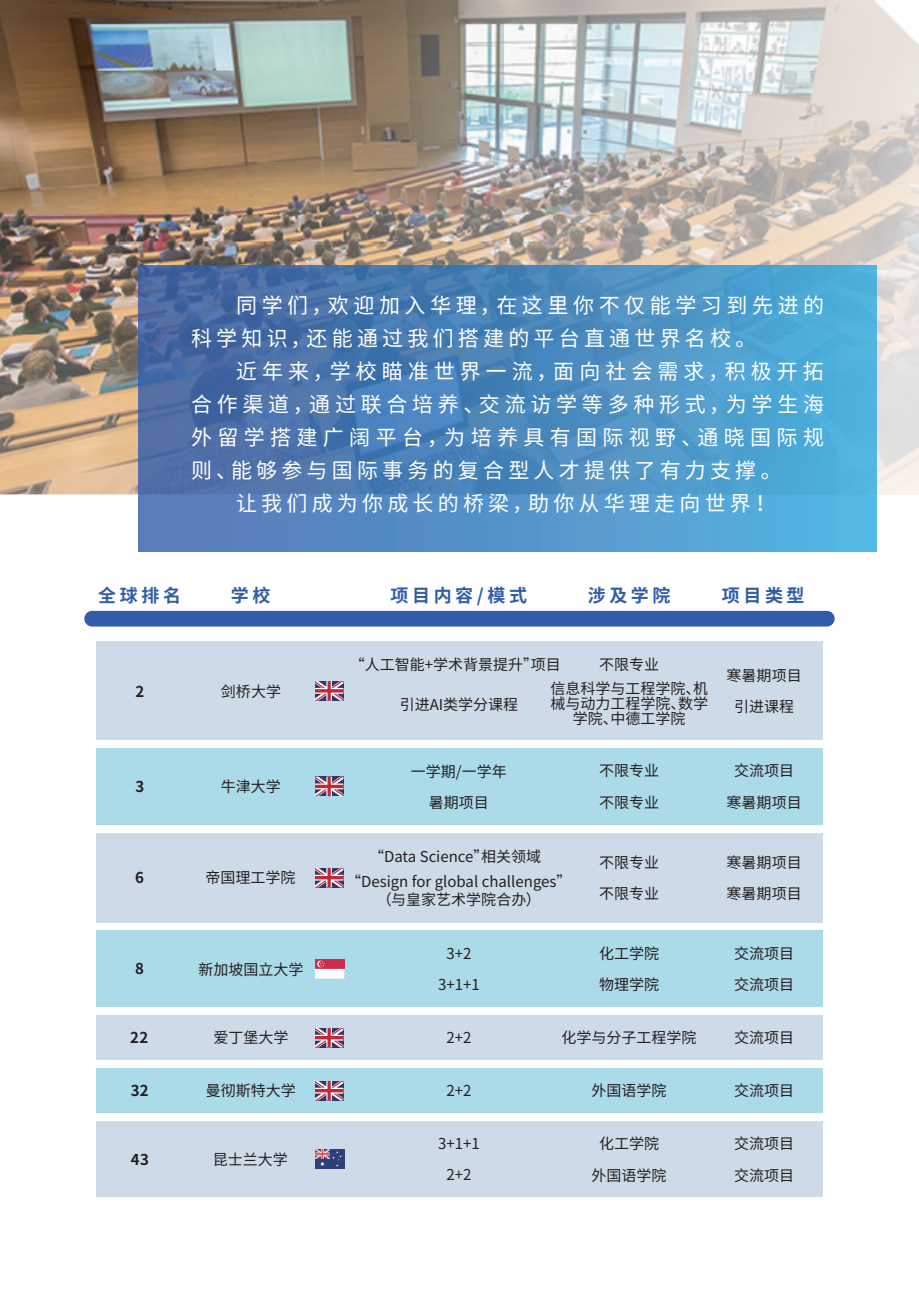
<style>
.page{position:relative;width:919px;height:1289px;background:#fff}
.page>*{position:absolute;margin:0;border:0;box-sizing:border-box;transform-origin:0 0}
.t1{font:21px/33px "Source Han Sans CN";letter-spacing:.215em;color:#fff}
.t2{font:21px "Source Han Sans CN";letter-spacing:.255em;color:#fff}
.t3{font:21px "Source Han Sans CN";letter-spacing:.24em;color:#fff}
.t4{font:700 18px "Source Han Sans CN";letter-spacing:.2em;color:#315caa}
.t5{font:15px/31.5px "Source Han Sans CN";color:#231f20;text-align:center}
.t6{font:700 15px "Source Han Sans CN";color:#231f20}
</style>
<div class="page">
<img style="left:0;top:0;width:918px;height:494px">
<div style="left:96px;top:641px;width:726px;height:99px;background:#cddbe8"></div>
<div style="left:96px;top:748px;width:726px;height:76px;background:#abdae8"></div>
<div style="left:96px;top:930px;width:726px;height:77px;background:#abdae8"></div>
<div style="left:96px;top:1121px;width:726px;height:75px;background:#cddbe8"></div>
<div style="left:96px;top:832px;width:726px;height:90px;background:#cddbe8"></div>
<div style="left:96px;top:1015px;width:726px;height:45px;background:#cddbe8"></div>
<div style="left:96px;top:1068px;width:726px;height:45px;background:#abdae8"></div>
<div style="left:84px;top:611px;width:750px;height:15px;background:#315caa;border-radius:8px"></div>
<svg style="left:138px;top:265px;width:738px;height:286px;background:#4d8abf"></svg>
<div style="left:315px;top:1148px;width:30px;height:20px;background:#2e3f7d"></div>
<svg style="left:315px;top:1148px;width:26px;height:18px"></svg>
<svg style="left:315px;top:681px;width:28px;height:19px"></svg>
<svg style="left:315px;top:776px;width:28px;height:20px"></svg>
<svg style="left:315px;top:867px;width:28px;height:20px"></svg>
<svg style="left:315px;top:1027px;width:28px;height:20px"></svg>
<svg style="left:315px;top:1080px;width:28px;height:20px"></svg>
<div style="left:315px;top:959px;width:29px;height:9px;background:#cd2d4d"></div>
<svg style="left:315px;top:960px;width:29px;height:18px"></svg>
<h1 class="t1" style="left:191px;top:289px;width:634px;text-indent:45px">同学们，欢迎加入华理，在这里你不仅能学习到先进的科学知识，还能通过我们搭建的平台直通世界名校。</h1>
<h1 class="t3" style="left:236px;top:359px;width:589px">近年来，学校瞄准世界一流，面向社会需求，积极开拓</h1>
<h1 class="t1" style="left:191px;top:388px;width:634px">合作渠道，通过联合培养、交流访学等多种形式，为学生海</h1>
<h1 class="t2" style="left:191px;top:425px;width:634px">外留学搭建广阔平台，为培养具有国际视野、通晓国际规</h1>
<h1 class="t1" style="left:191px;top:454px;width:592px">则、能够参与国际事务的复合型人才提供了有力支撑。</h1>
<h1 class="t1" style="left:236px;top:487px;width:541px">让我们成为你成长的桥梁，助你从华理走向世界！</h1>
<p class="t4" style="left:98px;top:585px;width:84px">全球排名</p>
<p class="t4" style="left:231px;top:585px;width:41px">学校</p>
<p class="t4" style="left:390px;top:585px;width:138px">项目内容/模式</p>
<p class="t4" style="left:721px;top:585px;width:84px">项目类型</p>
<p class="t4" style="left:587px;top:585px;width:84px">涉及学院</p>
<p class="t6" style="left:135px;top:682px;width:10px">2</p>
<p class="t6" style="left:135px;top:778px;width:10px">3</p>
<p class="t5" style="left:221px;top:675px;width:62px">剑桥大学</p>
<p class="t5" style="left:221px;top:771px;width:62px">牛津大学</p>
<p class="t5" style="left:550px;top:652px;width:159px;line-height:24px">不限专业<br>信息科学与工程学院、机</p>
<p class="t5" style="left:550px;top:696px;width:159px;line-height:15px">械与动力工程学院、数学学院、中德工学院</p>
<p class="t5" style="left:599px;top:755px;width:61px;text-align:left">不限专业不限专业</p>
<p class="t5" style="left:350px;top:648px;width:212px">“人工智能+学术背景提升”项目</p>
<p class="t5" style="left:400px;top:689px;width:120px">引进AI类学分课程</p>
<p class="t5" style="left:411px;top:755px;width:97px">一学期/一学年暑期项目</p>
<p class="t5" style="left:726px;top:660px;width:76px">寒暑期项目引进课程</p>
<p class="t5" style="left:726px;top:755px;width:76px">交流项目寒暑期项目</p>
<p class="t6" style="left:135px;top:869px;width:10px">6</p>
<p class="t5" style="left:205px;top:862px;width:91px">帝国理工学院</p>
<p class="t5" style="left:346px;top:843px;width:227px;line-height:25.5px">“Data Science”相关领域“Design for global challenges”</p>
<p class="t5" style="left:377px;top:884px;width:165px">（与皇家艺术学院合办）</p>
<p class="t5" style="left:599px;top:846px;width:61px;text-align:left">不限专业不限专业</p>
<p class="t5" style="left:726px;top:846px;width:76px;text-align:left">寒暑期项目寒暑期项目</p>
<p class="t6" style="left:135px;top:960px;width:10px">8</p>
<p class="t5" style="left:198px;top:953px;width:106px">新加坡国立大学</p>
<p class="t6" style="left:130px;top:1029px;width:19px">22</p>
<p class="t6" style="left:131px;top:1082px;width:19px">32</p>
<p class="t5" style="left:213px;top:1022px;width:76px">爱丁堡大学</p>
<p class="t5" style="left:206px;top:1075px;width:91px">曼彻斯特大学</p>
<p class="t6" style="left:131px;top:1150px;width:19px">43</p>
<p class="t5" style="left:213px;top:1143px;width:76px">昆士兰大学</p>
<p class="t5" style="left:734px;top:937px;width:61px;text-align:left">交流项目交流项目</p>
<p class="t5" style="left:599px;top:937px;width:61px;text-align:left">化工学院物理学院</p>
<p class="t5" style="left:561px;top:1022px;width:136px">化学与分子工程学院</p>
<p class="t5" style="left:591px;top:1075px;width:76px">外国语学院</p>
<p class="t5" style="left:599px;top:1128px;width:61px">化工学院</p>
<p class="t5" style="left:438px;top:937px;width:43px">3+2<br>3+1+1</p>
<p class="t5" style="left:734px;top:1022px;width:61px">交流项目</p>
<p class="t5" style="left:446px;top:1022px;width:26px">2+2</p>
<p class="t5" style="left:734px;top:1075px;width:61px">交流项目</p>
<p class="t5" style="left:446px;top:1075px;width:26px">2+2</p>
<p class="t5" style="left:438px;top:1127px;width:43px">3+1+1<br>2+2</p>
<p class="t5" style="left:734px;top:1128px;width:61px;text-align:left">交流项目交流项目</p>
<p class="t5" style="left:591px;top:1159px;width:76px">外国语学院</p>
</div>
